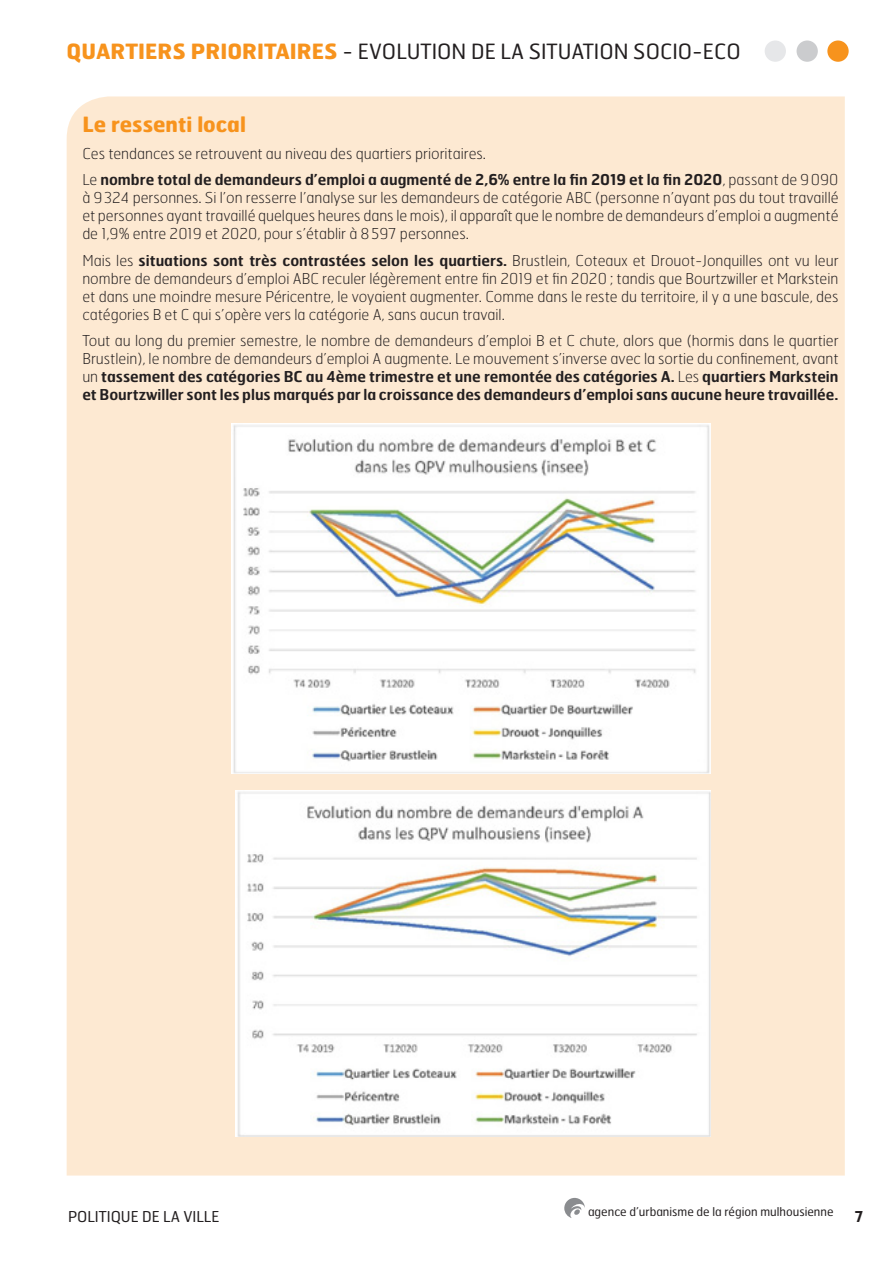
<style>
.page{position:relative;width:893px;height:1263px;background:#fff}
.page>*{position:absolute;margin:0;border:0;box-sizing:border-box;transform-origin:0 0}
.t1{font:21px "Hermes FB";color:#231f20}
.t2{font:700 21px "Hermes FB";color:#f7931d}
.t3{font:100 15px/18px "Hermes FB";color:#231f20;text-align:justify}
.t4{font:15px "Hermes FB";color:#231f20}
.t5{font:600 15px "Hermes FB";color:#231f20}
.t6{font:12px "Hermes FB";color:#231f20}
.s1{font-weight:700;color:#f7931d}
.s2{font-weight:600}
</style>
<div class="page">
<div style="left:765px;top:41px;width:21px;height:21px;background:#e6e7e9;border-radius:50%"></div>
<div style="left:796px;top:41px;width:22px;height:21px;background:#cbccce;border-radius:50%"></div>
<div style="left:827px;top:41px;width:22px;height:21px;background:#f7931d;border-radius:50%"></div>
<div style="left:67px;top:96px;width:778px;height:1079px;background:#fde9d2"></div>
<svg style="left:564px;top:1198px;width:21px;height:20px"></svg>
<img style="left:235px;top:790px;width:476px;height:346px">
<img style="left:231px;top:423px;width:480px;height:351px">
<p class="t1" style="left:67px;top:38px;width:676px"><span class="s1">QUARTIERS PRIORITAIRES</span> - EVOLUTION DE LA SITUATION SOCIO-ECO</p>
<p class="t2" style="left:82px;top:111px;width:165px">Le ressenti local</p>
<p class="t3" style="left:82px;top:144px;width:405px">Ces tendances se retrouvent au niveau des quartiers prioritaires.</p>
<p class="t3" style="left:82px;top:171px;width:758px">Le <span class="s2">nombre total de demandeurs d’emploi a augmenté de 2,6% entre la fin 2019 et la fin 2020</span>, passant de 9 090 à 9 324 personnes. Si l’on resserre l’analyse sur les demandeurs de catégorie ABC (personne n’ayant pas du tout travaillé et personnes ayant travaillé quelques heures dans le mois), il apparaît que le nombre de demandeurs d’emploi a augmenté de 1,9% entre 2019 et 2020, pour s’établir à 8 597 personnes.</p>
<p class="t3" style="left:82px;top:251px;width:758px">Mais les <span class="s2">situations sont très contrastées selon les quartiers.</span> Brustlein, Coteaux et Drouot-Jonquilles ont vu leur nombre de demandeurs d’emploi ABC reculer légèrement entre fin 2019 et fin 2020 ; tandis que Bourtzwiller et Markstein et dans une moindre mesure Péricentre, le voyaient augmenter. Comme dans le reste du territoire, il y a une bascule, des catégories B et C qui s’opère vers la catégorie A, sans aucun travail.</p>
<p class="t3" style="left:82px;top:332px;width:758px">Tout au long du premier semestre, le nombre de demandeurs d’emploi B et C chute, alors que (hormis dans le quartier Brustlein), le nombre de demandeurs d’emploi A augmente. Le mouvement s’inverse avec la sortie du confinement, avant un <span class="s2">tassement des catégories BC au 4ème trimestre et une remontée des catégories A.</span> Les <span class="s2">quartiers Markstein et Bourtzwiller sont les plus marqués par la croissance des demandeurs d’emploi sans aucune heure travaillée.</span></p>
<p class="t4" style="left:68px;top:1207px;width:153px">POLITIQUE DE LA VILLE</p>
<p class="t6" style="left:588px;top:1204px;width:247px">agence d’urbanisme de la région mulhousienne</p>
<p class="t5" style="left:855px;top:1207px;width:10px">7</p>
</div>
